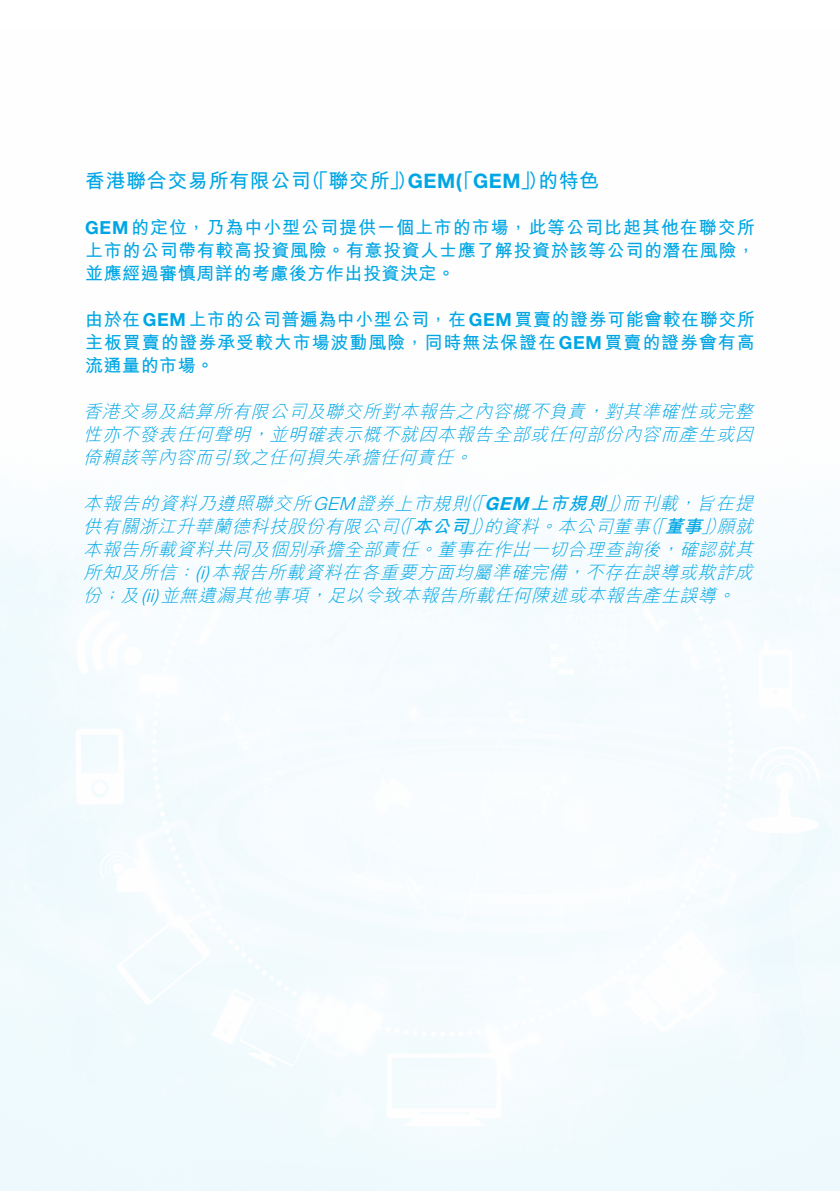
<style>
.page{position:relative;width:840px;height:1191px;background:#fff}
.page>*{position:absolute;margin:0;border:0;box-sizing:border-box;transform-origin:0 0}
.t1{font:700 20px "M Hei HK";letter-spacing:.03em;color:#00a6e4}
.t2{font:700 20px "Helvetica Neue LT Std";letter-spacing:.03em;color:#00a6e4}
.t3{font:italic 300 18px/23px "M Hei HK";color:#00a6e4}
.t4{font:700 18px/23px "M Hei HK";letter-spacing:.035em;color:#00a6e4;text-align:justify}
.t5{font:italic 700 18px "M Hei HK";color:#00a6e4}
.s1{font-family:"Helvetica Neue LT Std"}
.s2{font-family:"M Hei HK"}
</style>
<div class="page">
<p class="t1" style="left:85px;top:166px;width:227px">香港聯合交易所有限公司</p>
<p class="t4" style="left:85px;top:214px;width:671px"><span class="s1">GEM</span>的定位，乃為中小型公司提供一個上市的市場，此等公司比起其他在聯交所上市的公司帶有較高投資風險。有意投資人士應了解投資於該等公司的潛在風險，並應經過審慎周詳的考慮後方作出投資決定。</p>
<p class="t4" style="left:85px;top:306px;width:671px">由於在<span class="s1">GEM</span>上市的公司普遍為中小型公司，在<span class="s1">GEM</span>買賣的證券可能會較在聯交所主板買賣的證券承受較大市場波動風險，同時無法保證在<span class="s1">GEM</span>買賣的證券會有高流通量的市場。</p>
<p class="t3" style="left:604px;top:399px;width:156px">對其準確性或完整</p>
<p class="t1" style="left:301px;top:166px;width:117px">（「聯交所」）</p>
<p class="t2" style="left:407px;top:168px;width:141px">GEM(<span class="s2">「</span>GEM<span class="s2">」）</span></p>
<p class="t1" style="left:538px;top:166px;width:63px">的特色</p>
<p class="t3" style="left:269px;top:399px;width:491px;text-indent:-186px">香港交易及結算所有限公司及聯交所對本報告之內容概不負責<br>並明確表示概不就因本報告全部或任何部份內容而產生或因</p>
<p class="t3" style="left:585px;top:399px;width:26px">，</p>
<p class="t3" style="left:83px;top:422px;width:175px">性亦不發表任何聲明</p>
<p class="t3" style="left:250px;top:422px;width:26px">，</p>
<p class="t3" style="left:83px;top:445px;width:377px">倚賴該等內容而引致之任何損失承擔任何責任</p>
<p class="t3" style="left:453px;top:445px;width:26px">。</p>
<p class="t3" style="left:460px;top:491px;width:32px">（「</p>
<p class="t3" style="left:605px;top:491px;width:32px">」）</p>
<p class="t3" style="left:83px;top:491px;width:394px">本報告的資料乃遵照聯交所<span class="s1">GEM</span>證券上市規則</p>
<p class="t3" style="left:621px;top:491px;width:64px">而刊載</p>
<p class="t5" style="left:484px;top:490px;width:129px"><span class="s1">GEM</span>上市規則</p>
<p class="t3" style="left:677px;top:491px;width:26px">，</p>
<p class="t3" style="left:696px;top:491px;width:64px">旨在提</p>
<p class="t3" style="left:83px;top:514px;width:323px">供有關浙江升華蘭德科技股份有限公司</p>
<p class="t3" style="left:389px;top:514px;width:32px">（「</p>
<p class="t3" style="left:467px;top:514px;width:32px">」）</p>
<p class="t3" style="left:640px;top:514px;width:32px">（「</p>
<p class="t3" style="left:700px;top:514px;width:32px">」）</p>
<p class="t3" style="left:483px;top:514px;width:63px">的資料</p>
<p class="t3" style="left:557px;top:514px;width:100px">本公司董事</p>
<p class="t3" style="left:716px;top:514px;width:44px">願就</p>
<p class="t5" style="left:664px;top:513px;width:44px">董事</p>
<p class="t5" style="left:413px;top:513px;width:63px">本公司</p>
<p class="t3" style="left:538px;top:514px;width:26px">。</p>
<p class="t3" style="left:83px;top:537px;width:342px">本報告所載資料共同及個別承擔全部責任</p>
<p class="t3" style="left:437px;top:537px;width:231px">董事在作出一切合理查詢後</p>
<p class="t3" style="left:679px;top:537px;width:82px">確認就其</p>
<p class="t3" style="left:418px;top:537px;width:26px">。</p>
<p class="t3" style="left:660px;top:537px;width:26px">，</p>
<p class="t3" style="left:195px;top:560px;width:378px"><span class="s1">)i(</span> 本報告所載資料在各重要方面均屬準確完備</p>
<p class="t3" style="left:585px;top:560px;width:175px">不存在誤導或欺詐成</p>
<p class="t3" style="left:83px;top:560px;width:101px">所知及所信</p>
<p class="t3" style="left:176px;top:560px;width:26px">：</p>
<p class="t3" style="left:566px;top:560px;width:26px">，</p>
<p class="t3" style="left:327px;top:583px;width:396px">足以令致本報告所載任何陳述或本報告產生誤導</p>
<p class="t3" style="left:141px;top:583px;width:175px"><span class="s1">)i i(</span> 並無遺漏其他事項</p>
<p class="t3" style="left:83px;top:583px;width:26px">份</p>
<p class="t3" style="left:120px;top:583px;width:26px">及</p>
<p class="t3" style="left:102px;top:583px;width:26px">；</p>
<p class="t3" style="left:716px;top:583px;width:26px">。</p>
<p class="t3" style="left:309px;top:583px;width:26px">，</p>
</div>
